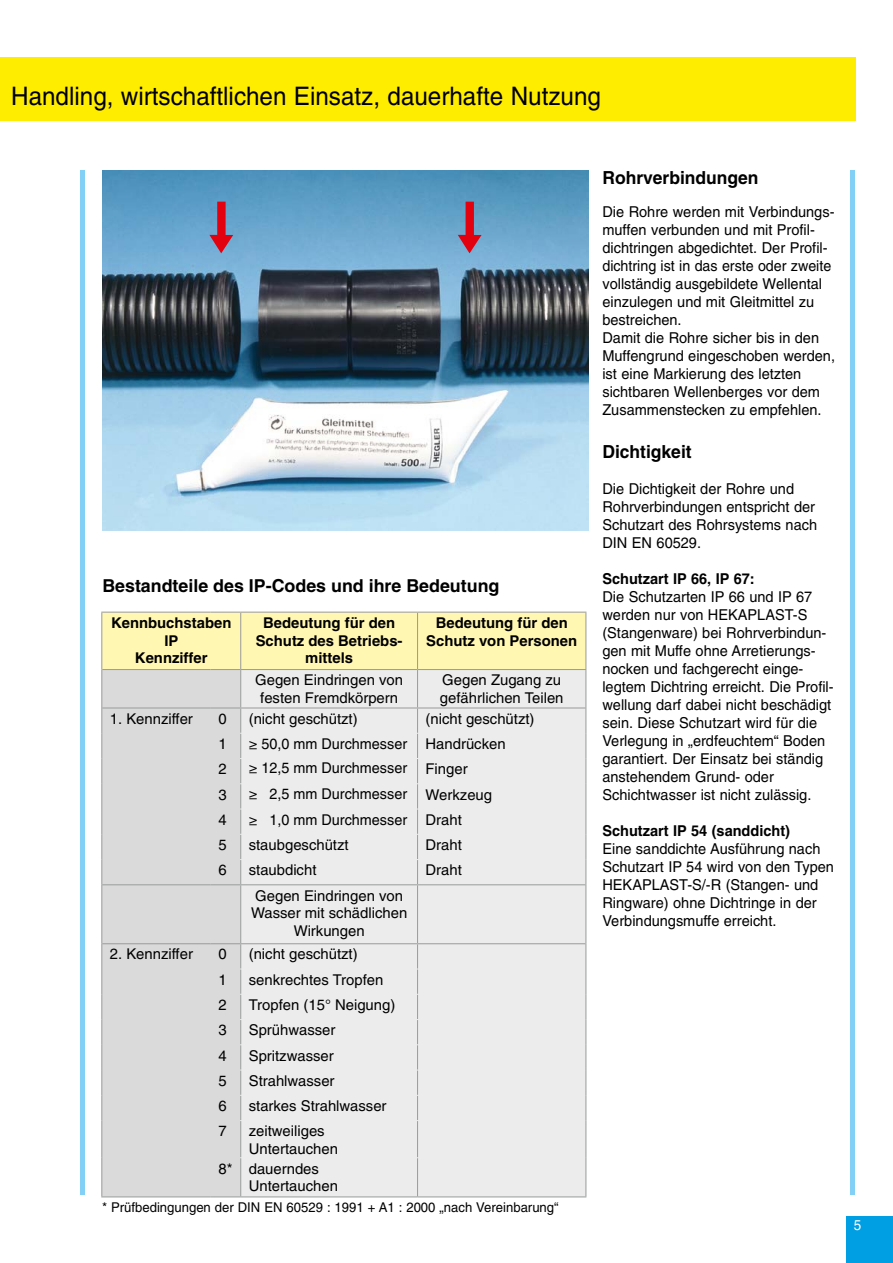
<style>
.page{position:relative;width:893px;height:1263px;background:#fff}
.page>*{position:absolute;margin:0;border:0;box-sizing:border-box;transform-origin:0 0}
.t1{font:25.5px "Helvetica";color:#000;scale:.95 1}
.t2{font:700 18px "Helvetica";color:#000}
.t3{font:700 17.85px "Helvetica";color:#000}
.t4{font:15px/18px "Helvetica";color:#000}
.t5{font:700 15px "Helvetica";color:#000}
.t6{font:14.85px/17.9px "Helvetica";color:#000}
.t7{font:700 14.85px/17.9px "Helvetica";color:#000;text-align:center}
.t8{font:14.25px "Helvetica";color:#fff;scale:.95 1}
.t9{font:13.5px "Helvetica";color:#000}
.s1{font-family:"Helvetica Neue";font-size:15px}
</style>
<div class="page">
<div style="left:850px;top:170px;width:5px;height:1025px;background:#82d0f5"></div>
<hr style="left:81px;top:170px;width:4px;height:1025px;background:#82d0f5">
<div style="left:846px;top:1216px;width:47px;height:47px;background:#009ee3"></div>
<div style="left:0;top:57px;width:856px;height:64px;background:#ffed00"></div>
<img style="left:102px;top:170px;width:486px;height:360px">
<svg style="left:209px;top:202px;width:24px;height:51px"></svg>
<svg style="left:458px;top:202px;width:24px;height:51px"></svg>
<div style="left:102px;top:613px;width:483px;height:56px;background:#fff7b2"></div>
<div style="left:102px;top:670px;width:139px;height:526px;background:#dadada"></div>
<div style="left:241px;top:670px;width:344px;height:526px;background:#ececed"></div>
<hr style="left:101px;top:612px;width:109px;height:1px;background:#9c9d9d">
<hr style="left:101px;top:613px;width:1px;height:56px;background:#9c9d9d">
<hr style="left:210px;top:612px;width:31px;height:1px;background:#9c9d9d">
<hr style="left:241px;top:612px;width:177px;height:1px;background:#9c9d9d">
<hr style="left:240px;top:613px;width:1px;height:56px;background:#9c9d9d">
<hr style="left:418px;top:612px;width:168px;height:1px;background:#9c9d9d">
<hr style="left:417px;top:613px;width:1px;height:56px;background:#9c9d9d">
<hr style="left:585px;top:613px;width:1px;height:56px;background:#9c9d9d">
<hr style="left:101px;top:669px;width:1px;height:39px;background:#9c9d9d">
<hr style="left:240px;top:669px;width:178px;height:1px;background:#9c9d9d">
<hr style="left:240px;top:670px;width:1px;height:37px;background:#9c9d9d">
<hr style="left:418px;top:669px;width:168px;height:1px;background:#9c9d9d">
<hr style="left:417px;top:670px;width:1px;height:37px;background:#9c9d9d">
<hr style="left:585px;top:670px;width:1px;height:38px;background:#9c9d9d">
<svg style="left:101px;top:708px;width:1px;height:177px"></svg>
<svg style="left:240px;top:708px;width:1px;height:176px"></svg>
<svg style="left:417px;top:708px;width:1px;height:176px"></svg>
<svg style="left:585px;top:708px;width:1px;height:177px"></svg>
<hr style="left:101px;top:885px;width:1px;height:59px;background:#9c9d9d">
<hr style="left:240px;top:885px;width:1px;height:58px;background:#9c9d9d">
<hr style="left:417px;top:885px;width:1px;height:58px;background:#9c9d9d">
<hr style="left:585px;top:885px;width:1px;height:59px;background:#9c9d9d">
<svg style="left:101px;top:944px;width:1px;height:176px"></svg>
<svg style="left:240px;top:944px;width:1px;height:176px"></svg>
<svg style="left:417px;top:944px;width:1px;height:176px"></svg>
<svg style="left:585px;top:944px;width:1px;height:176px"></svg>
<hr style="left:101px;top:1120px;width:1px;height:38px;background:#9c9d9d">
<hr style="left:240px;top:1121px;width:1px;height:36px;background:#9c9d9d">
<hr style="left:417px;top:1121px;width:1px;height:36px;background:#9c9d9d">
<hr style="left:585px;top:1120px;width:1px;height:38px;background:#9c9d9d">
<hr style="left:101px;top:1158px;width:1px;height:38px;background:#9c9d9d">
<hr style="left:240px;top:1158px;width:1px;height:38px;background:#9c9d9d">
<hr style="left:417px;top:1158px;width:1px;height:38px;background:#9c9d9d">
<hr style="left:585px;top:1158px;width:1px;height:38px;background:#9c9d9d">
<hr style="left:102px;top:669px;width:108px;height:1px;background:#9c9d9d">
<hr style="left:210px;top:669px;width:30px;height:1px;background:#9c9d9d">
<hr style="left:102px;top:707px;width:108px;height:1px;background:#9c9d9d">
<hr style="left:210px;top:707px;width:31px;height:1px;background:#9c9d9d">
<hr style="left:241px;top:707px;width:177px;height:1px;background:#9c9d9d">
<hr style="left:418px;top:707px;width:167px;height:1px;background:#9c9d9d">
<hr style="left:102px;top:884px;width:108px;height:1px;background:#9c9d9d">
<hr style="left:210px;top:884px;width:31px;height:1px;background:#9c9d9d">
<hr style="left:241px;top:884px;width:177px;height:1px;background:#9c9d9d">
<hr style="left:418px;top:884px;width:167px;height:1px;background:#9c9d9d">
<hr style="left:102px;top:943px;width:108px;height:1px;background:#9c9d9d">
<hr style="left:210px;top:943px;width:31px;height:1px;background:#9c9d9d">
<hr style="left:241px;top:943px;width:177px;height:1px;background:#9c9d9d">
<hr style="left:418px;top:943px;width:167px;height:1px;background:#9c9d9d">
<hr style="left:101px;top:1196px;width:109px;height:1px;background:#9c9d9d">
<hr style="left:210px;top:1196px;width:31px;height:1px;background:#9c9d9d">
<hr style="left:241px;top:1196px;width:177px;height:1px;background:#9c9d9d">
<hr style="left:418px;top:1196px;width:168px;height:1px;background:#9c9d9d">
<h1 class="t1" style="left:11px;top:81px;width:622px">Handling, wirtschaftlichen Einsatz, dauerhafte Nutzung</h1>
<p class="t3" style="left:102px;top:574px;width:399px">Bestandteile des IP-Codes und ihre Bedeutung</p>
<p class="t7" style="left:111px;top:613px;width:122px">Kennbuchstaben<br>IP<br>Kennziffer</p>
<p class="t7" style="left:256px;top:613px;width:148px">Bedeutung für den<br>Schutz des Betriebs&shy;mittels</p>
<p class="t7" style="left:426px;top:613px;width:153px">Bedeutung für den<br>Schutz von Personen</p>
<p class="t6" style="left:255px;top:671px;width:149px;text-align:center">Gegen Eindringen von festen Fremdkörpern</p>
<p class="t6" style="left:440px;top:671px;width:125px">Gegen Zugang zu gefährlichen Teilen</p>
<p class="t6" style="left:110px;top:709px;width:85px">1. Kennziffer</p>
<p class="t6" style="left:218px;top:709px;width:10px">0</p>
<p class="t6" style="left:249px;top:709px;width:110px">(nicht geschützt)</p>
<p class="t6" style="left:426px;top:709px;width:110px">(nicht geschützt)</p>
<p class="t6" style="left:218px;top:735px;width:10px">1</p>
<p class="t6" style="left:249px;top:734px;width:258px"><span class="s1">≥</span> 50,0 mm Durchmesser Handrücken</p>
<p class="t6" style="left:218px;top:760px;width:10px">2</p>
<p class="t6" style="left:249px;top:759px;width:220px"><span class="s1">≥</span> 12,5 mm Durchmesser Finger</p>
<p class="t6" style="left:218px;top:785px;width:10px">3</p>
<p class="t6" style="left:249px;top:785px;width:245px"><span class="s1">≥</span> 2,5 mm Durchmesser Werkzeug</p>
<p class="t6" style="left:218px;top:810px;width:10px">4</p>
<p class="t6" style="left:249px;top:811px;width:215px"><span class="s1">≥</span> 1,0 mm Durchmesser Draht</p>
<p class="t6" style="left:218px;top:836px;width:10px">5</p>
<p class="t6" style="left:249px;top:836px;width:101px">staubgeschützt</p>
<p class="t6" style="left:426px;top:836px;width:38px">Draht</p>
<p class="t6" style="left:218px;top:861px;width:10px">6</p>
<p class="t6" style="left:249px;top:861px;width:69px">staubdicht</p>
<p class="t6" style="left:426px;top:861px;width:38px">Draht</p>
<p class="t6" style="left:251px;top:886px;width:158px;text-align:center">Gegen Eindringen von<br>Wasser mit schädlichen<br>Wirkungen</p>
<p class="t6" style="left:110px;top:945px;width:85px">2. Kennziffer</p>
<p class="t6" style="left:218px;top:945px;width:10px">0</p>
<p class="t6" style="left:249px;top:945px;width:110px">(nicht geschützt)</p>
<p class="t6" style="left:218px;top:970px;width:10px">1</p>
<p class="t6" style="left:249px;top:970px;width:136px">senkrechtes Tropfen</p>
<p class="t6" style="left:218px;top:996px;width:10px">2</p>
<p class="t6" style="left:249px;top:996px;width:148px">Tropfen (15° Neigung)</p>
<p class="t6" style="left:218px;top:1021px;width:10px">3</p>
<p class="t6" style="left:249px;top:1021px;width:88px">Sprühwasser</p>
<p class="t6" style="left:218px;top:1046px;width:10px">4</p>
<p class="t6" style="left:249px;top:1046px;width:86px">Spritzwasser</p>
<p class="t6" style="left:218px;top:1072px;width:10px">5</p>
<p class="t6" style="left:249px;top:1072px;width:87px">Strahlwasser</p>
<p class="t6" style="left:218px;top:1097px;width:10px">6</p>
<p class="t6" style="left:249px;top:1097px;width:139px">starkes Strahlwasser</p>
<p class="t6" style="left:218px;top:1122px;width:10px">7</p>
<p class="t6" style="left:249px;top:1122px;width:91px">zeitweiliges<br>Untertauchen</p>
<p class="t6" style="left:249px;top:1159px;width:91px;text-indent:-30px">8* dauerndes<br>Untertauchen</p>
<p class="t9" style="left:102px;top:1199px;width:458px">* Prüfbedingungen der DIN EN 60529 : 1991 + A1 : 2000 „nach Vereinbarung“</p>
<p class="t2" style="left:602px;top:167px;width:158px">Rohrverbindungen</p>
<p class="t4" style="left:602px;top:203px;width:234px">Die Rohre werden mit Verbindungs&shy;muffen verbunden und mit Profil&shy;dichtringen abgedichtet. Der Profil&shy;dichtring ist in das erste oder zweite vollständig ausgebildete Wellental einzulegen und mit Gleitmittel zu bestreichen.<br>Damit die Rohre sicher bis in den<br>Muffengrund eingeschoben werden, ist eine Markierung des letzten sichtbaren Wellenberges vor dem<br>Zusammenstecken zu empfehlen.</p>
<p class="t2" style="left:602px;top:441px;width:91px">Dichtigkeit</p>
<p class="t4" style="left:602px;top:480px;width:216px">Die Dichtigkeit der Rohre und<br>Rohrverbindungen entspricht der<br>Schutzart des Rohrsystems nach<br>DIN EN 60529.</p>
<p class="t5" style="left:602px;top:570px;width:154px">Schutzart IP 66, IP 67:</p>
<p class="t4" style="left:602px;top:588px;width:231px">Die Schutzarten IP 66 und IP 67 werden nur von HEKAPLAST-S (Stangenware) bei Rohrverbindun&shy;gen mit Muffe ohne Arretierungs&shy;nocken und fachgerecht einge&shy;legtem Dichtring erreicht. Die Profil&shy;wellung darf dabei nicht beschädigt sein. Diese Schutzart wird für die Verlegung in „erdfeuchtem“ Boden garantiert. Der Einsatz bei ständig anstehendem Grund- oder Schichtwasser ist nicht zulässig.</p>
<p class="t5" style="left:602px;top:822px;width:189px">Schutzart IP 54 (sanddicht)</p>
<p class="t4" style="left:602px;top:840px;width:233px">Eine sanddichte Ausführung nach<br>Schutzart IP 54 wird von den Typen<br>HEKAPLAST-S/-R (Stangen- und<br>Ringware) ohne Dichtringe in der<br>Verbindungsmuffe erreicht.</p>
<p class="t8" style="left:854px;top:1217px;width:9px">5</p>
</div>
